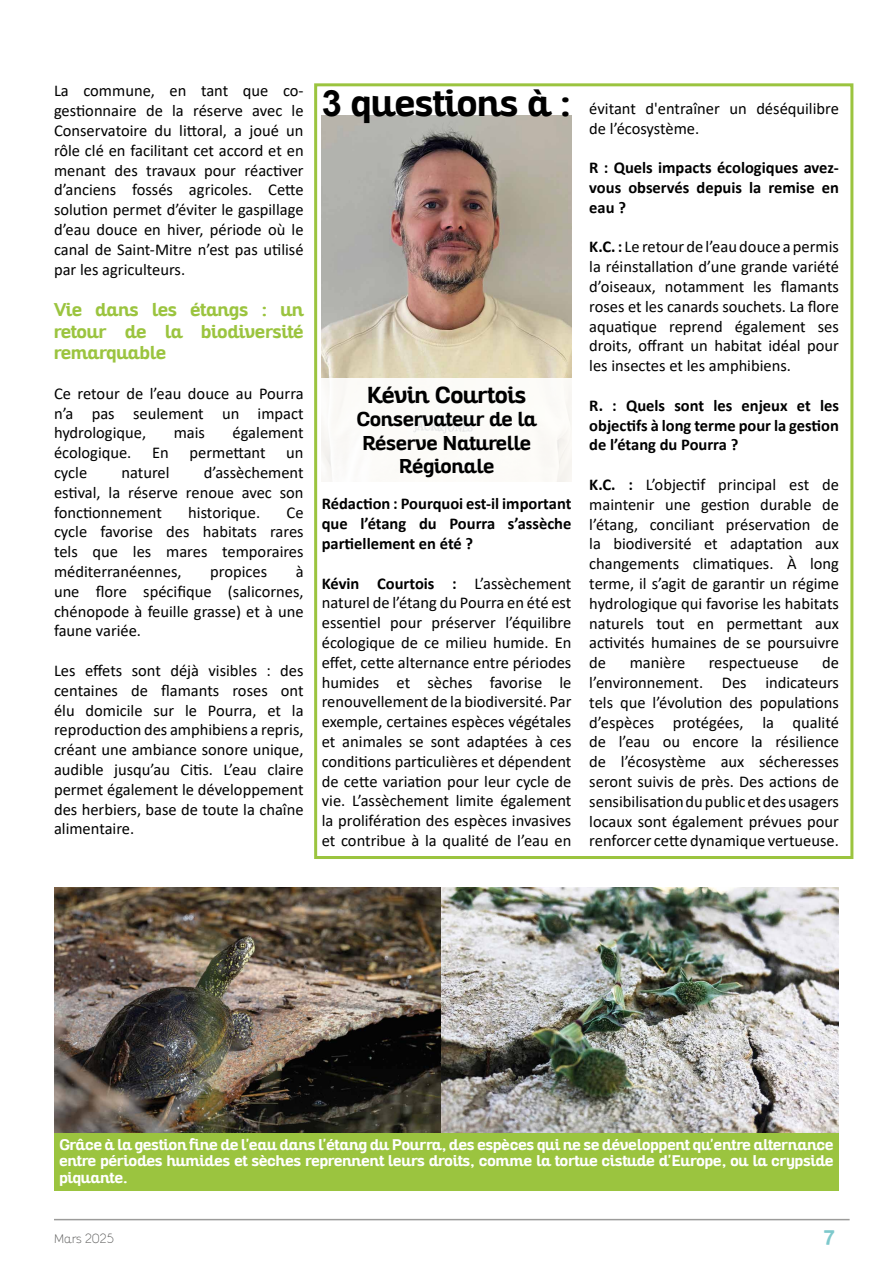
<style>
.page{position:relative;width:893px;height:1263px;background:#fff}
.page>*{position:absolute;margin:0;border:0;box-sizing:border-box;transform-origin:0 0}
.t1{font:700 36.3px "Altair";color:#000}
.t2{font:700 22.5px "Altair";color:#000}
.t3{font:21px "Alte Haas Grotesk Bold";color:#7ec9cc}
.t4{font:700 19.5px/23.4px "Altair";color:#000;text-align:center}
.t5{font:700 18px/21.6px "Altair";color:#9bc43f;text-align:justify}
.t6{font:16.5px/19.8px "Calibri";color:#000;text-align:justify}
.t7{font:700 16.5px/19.8px "Calibri";color:#000;text-align:justify}
.t8{font:700 15px/16.5px "Altair";color:#fff;text-align:justify}
.t9{font:100 12px "Altair";color:#575756}
.s1{font-family:"Arial"}
.s2{font-weight:700}
.s3{font-family:"Caviar Dreams";font-weight:400}
</style>
<div class="page">
<hr style="left:54px;top:1219px;width:796px;height:1px;background:#9b9b9a">
<div style="left:314px;top:83px;width:539px;height:776px;border:3px solid #9bc43f"></div>
<img style="left:54px;top:887px;width:785px;height:246px">
<div style="left:54px;top:1133px;width:785px;height:58px;background:#9bc43f"></div>
<img style="left:322px;top:116px;width:249px;height:262px">
<svg style="left:322px;top:378px;width:250px;height:103px"></svg>
<p class="t6" style="left:54px;top:81px;width:251px">La commune, en tant que co&shy;gestionnaire de la réserve avec le Conservatoire du littoral, a joué un rôle clé en facilitant cet accord et en menant des travaux pour réactiver d’anciens fossés agricoles. Cette solution permet d’éviter le gaspillage d’eau douce en hiver, période où le canal de Saint-Mitre n’est pas utilisé par les agriculteurs.</p>
<p class="t5" style="left:54px;top:299px;width:251px">Vie dans les étangs : un retour de la biodiversité remarquable</p>
<p class="t6" style="left:54px;top:383px;width:251px">Ce retour de l’eau douce au Pourra n’a pas seulement un impact hydrologique,</p>
<p class="t6" style="left:174px;top:423px;width:33px">mais</p>
<p class="t6" style="left:233px;top:423px;width:73px">également</p>
<p class="t6" style="left:54px;top:442px;width:79px">écologique.</p>
<p class="t6" style="left:152px;top:442px;width:18px">En</p>
<p class="t6" style="left:190px;top:442px;width:78px">permettant</p>
<p class="t6" style="left:286px;top:442px;width:19px">un</p>
<p class="t6" style="left:54px;top:462px;width:35px">cycle</p>
<p class="t6" style="left:121px;top:462px;width:50px">naturel</p>
<p class="t6" style="left:54px;top:462px;width:251px;text-indent:150px">d’assèchement estival, la réserve renoue avec son fonctionnement</p>
<p class="t6" style="left:188px;top:502px;width:74px">historique.</p>
<p class="t6" style="left:54px;top:502px;width:251px;text-indent:233px">Ce cycle favorise des habitats rares tels que les mares temporaires méditerranéennes,</p>
<p class="t6" style="left:54px;top:561px;width:251px;text-indent:242px">à une flore spécifique (salicornes, chénopode à feuille grasse) et à une faune variée.</p>
<p class="t6" style="left:54px;top:660px;width:251px">Les effets sont déjà visibles : des centaines de flamants roses ont élu domicile sur le Pourra, et la reproduction des amphibiens a repris, créant une ambiance sonore unique, audible jusqu’au Citis. L’eau claire permet également le développement des herbiers, base de toute la chaîne alimentaire.</p>
<p class="t6" style="left:210px;top:561px;width:58px">propices</p>
<h1 class="t1" style="left:322px;top:80px;width:251px"><span class="s1">3</span> questions à :</h1>
<h2 class="t2" style="left:367px;top:380px;width:161px">Kévin Courtois</h2>
<p class="t4" style="left:356px;top:408px;width:182px">Conservateur de la<br>Réserve Naturelle<br>Régionale</p>
<p class="t7" style="left:322px;top:494px;width:251px">Rédaction : Pourquoi est-il important que l’étang du Pourra s’assèche partiellement en été ?</p>
<p class="t6" style="left:322px;top:573px;width:251px"><span class="s2">Kévin Courtois :</span> L’assèchement naturel de l’étang du Pourra en été est essentiel pour préserver l’équilibre écologique de ce milieu humide. En effet, cette alternance entre périodes humides et sèches favorise le renouvellement de la biodiversité. Par exemple, certaines espèces végétales et animales se sont adaptées à ces conditions particulières et dépendent de cette variation pour leur cycle de vie. L’assèchement limite également la prolifération des espèces invasives et contribue à la qualité de l’eau en</p>
<p class="t6" style="left:589px;top:98px;width:251px">évitant d'entraîner un déséquilibre de l’écosystème.</p>
<p class="t7" style="left:589px;top:158px;width:251px">R : Quels impacts écologiques avez&shy;vous observés depuis la remise en eau ?</p>
<p class="t6" style="left:589px;top:237px;width:251px"><span class="s2">K.C. :</span> Le retour de l’eau douce a permis la réinstallation d’une grande variété d’oiseaux, notamment les flamants roses et les canards souchets. La flore aquatique reprend également ses droits, offrant un habitat idéal pour les insectes et les amphibiens.</p>
<p class="t7" style="left:589px;top:395px;width:251px">R. : Quels sont les enjeux et les objectifs à long terme pour la gestion de l’étang du Pourra ?</p>
<p class="t6" style="left:589px;top:474px;width:251px"><span class="s2">K.C. :</span> L’objectif principal est de maintenir une gestion durable de l’étang, conciliant préservation de la biodiversité et adaptation aux changements climatiques. À long terme, il s’agit de garantir un régime hydrologique qui favorise les habitats naturels tout en permettant aux activités humaines de se poursuivre de</p>
<p class="t6" style="left:630px;top:652px;width:57px">manière</p>
<p class="t6" style="left:709px;top:652px;width:91px">respectueuse</p>
<p class="t6" style="left:589px;top:652px;width:251px;text-indent:233px">de l’environnement. Des indicateurs tels que l’évolution des populations d’espèces protégées, la qualité de l’eau ou encore la résilience de l’écosystème aux sécheresses seront suivis de près. Des actions de sensibilisation du public et des usagers locaux sont également prévues pour renforcer cette dynamique vertueuse.</p>
<p class="t8" style="left:59px;top:1136px;width:776px">Grâce à la gestion fine de l'eau dans l'étang du Pourra, des espèces qui ne se développent qu'entre alternance entre périodes humides et sèches reprennent leurs droits, comme la tortue cistude d'Europe, ou la crypside piquante.</p>
<p class="t9" style="left:54px;top:1231px;width:62px">Mars <span class="s3">2025</span></p>
<p class="t3" style="left:824px;top:1224px;width:13px">7</p>
</div>
